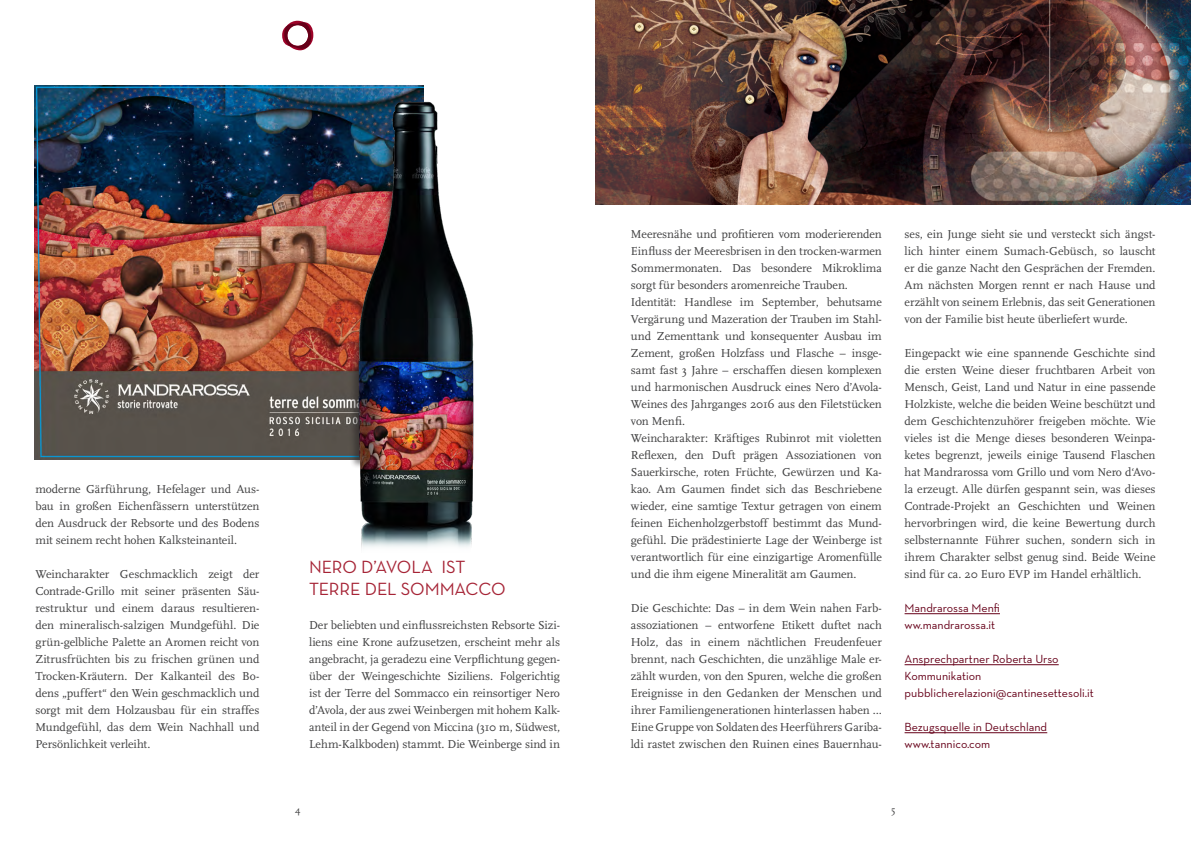
<style>
.page{position:relative;width:1191px;height:842px;background:#fff}
.page>*{position:absolute;margin:0;border:0;box-sizing:border-box;transform-origin:0 0}
.t1{font:18px/22px "Neutra Text";letter-spacing:-.01em;color:#a62436}
.t2{font:12px/17px "FF Scala";letter-spacing:-.005em;color:#3e3e3f;text-align:justify}
.t3{font:12px/17px "Neutra Text";color:#660019}
.t4{font:10px "FF Scala";color:#3e3e3f}
</style>
<div class="page">
<svg style="left:282px;top:21px;width:31px;height:29px"></svg>
<hr style="left:904px;top:613px;width:96px;height:1px;background:#660019">
<hr style="left:904px;top:664px;width:154px;height:1px;background:#660019">
<hr style="left:904px;top:732px;width:143px;height:1px;background:#660019">
<img style="left:35px;top:85px;width:319px;height:375px">
<div style="left:349px;top:134px;width:125px;height:335px;background:#231f20;opacity:.5"></div>
<img style="left:354px;top:85px;width:120px;height:463px">
<img style="left:595px;top:0;width:596px;height:204px">
<p class="t2" style="left:35px;top:481px;width:225px">moderne Gärführung, Hefelager und Aus&shy;bau in großen Eichenfässern unterstützen den Ausdruck der Rebsorte und des Bodens mit seinem recht hohen Kalksteinanteil.</p>
<p class="t2" style="left:35px;top:566px;width:225px">Weincharakter Geschmacklich zeigt der Contrade-Grillo mit seiner präsenten Säu&shy;restruktur und einem daraus resultieren&shy;den mineralisch-salzigen Mundgefühl. Die grün-gelbliche Palette an Aromen reicht von Zitrusfrüchten bis zu frischen grünen und Trocken-Kräutern. Der Kalkanteil des Bo&shy;dens „puffert“ den Wein geschmacklich und sorgt mit dem Holzausbau für ein straffes Mundgefühl, das dem Wein Nachhall und Persönlichkeit verleiht.</p>
<h1 class="t1" style="left:309px;top:556px;width:198px">NERO D’AVOLA IST<br>TERRE DEL SOMMACCO</h1>
<p class="t2" style="left:309px;top:617px;width:252px">Der beliebten und einflussreichsten Rebsorte Sizi&shy;liens eine Krone aufzusetzen, erscheint mehr als angebracht, ja geradezu eine Verpflichtung gegen&shy;über der Weingeschichte Siziliens. Folgerichtig ist der Terre del Sommacco ein reinsortiger Nero d’Avola, der aus zwei Weinbergen mit hohem Kalk&shy;anteil in der Gegend von Miccina (310 m, Südwest, Lehm-Kalkboden) stammt. Die Weinberge sind in</p>
<p class="t2" style="left:631px;top:226px;width:252px;text-align:left">Meeresnähe und profitieren vom moderierenden Einfluss der Meeresbrisen in den trocken-warmen Sommermonaten. Das besondere Mikroklima sorgt für besonders aromenreiche Trauben.<br>Identität: Handlese im September, behutsame Vergärung und Mazeration der Trauben im Stahl&shy;und Zementtank und konsequenter Ausbau im Zement, großen Holzfass und Flasche – insge&shy;samt fast 3 Jahre – erschaffen diesen komplexen und harmonischen Ausdruck eines Nero d’Avola-Weines des Jahrganges 2016 aus den Filetstücken von Menfi.<br>Weincharakter: Kräftiges Rubinrot mit violetten Reflexen, den Duft prägen Assoziationen von Sauerkirsche, roten Früchte, Gewürzen und Ka&shy;kao. Am Gaumen findet sich das Beschriebene wieder, eine samtige Textur getragen von einem feinen Eichenholzgerbstoff bestimmt das Mund&shy;gefühl. Die prädestinierte Lage der Weinberge ist verantwortlich für eine einzigartige Aromenfülle und die ihm eigene Mineralität am Gaumen.</p>
<p class="t2" style="left:631px;top:600px;width:252px">Die Geschichte: Das – in dem Wein nahen Farb&shy;assoziationen – entworfene Etikett duftet nach Holz, das in einem nächtlichen Freudenfeuer brennt, nach Geschichten, die unzählige Male er&shy;zählt wurden, von den Spuren, welche die großen Ereignisse in den Gedanken der Menschen und ihrer Familiengenerationen hinterlassen haben … Eine Gruppe von Soldaten des Heerführers Gariba&shy;ldi rastet zwischen den Ruinen eines Bauernhau-</p>
<p class="t2" style="left:904px;top:226px;width:252px">ses, ein Junge sieht sie und versteckt sich ängst&shy;lich hinter einem Sumach-Gebüsch, so lauscht er die ganze Nacht den Gesprächen der Fremden.<br>Am nächsten Morgen rennt er nach Hause und erzählt von seinem Erlebnis, das seit Generationen von der Familie bist heute überliefert wurde.</p>
<p class="t2" style="left:904px;top:345px;width:252px">Eingepackt wie eine spannende Geschichte sind die ersten Weine dieser fruchtbaren Arbeit von Mensch, Geist, Land und Natur in eine passende Holzkiste, welche die beiden Weine beschützt und dem Geschichtenzuhörer freigeben möchte. Wie vieles ist die Menge dieses besonderen Weinpa&shy;ketes begrenzt, jeweils einige Tausend Flaschen hat Mandrarossa vom Grillo und vom Nero d‘Avo&shy;la erzeugt. Alle dürfen gespannt sein, was dieses Contrade-Projekt an Geschichten und Weinen hervorbringen wird, die keine Bewertung durch selbsternannte Führer suchen, sondern sich in ihrem Charakter selbst genug sind. Beide Weine sind für ca. 20 Euro EVP im Handel erhältlich.</p>
<p class="t3" style="left:904px;top:599px;width:97px">Mandrarossa Menfi ww.mandrarossa.it</p>
<p class="t3" style="left:904px;top:650px;width:191px">Ansprechpartner Roberta Urso<br>Kommunikation pubblicherelazioni@cantinesettesoli.it</p>
<p class="t3" style="left:904px;top:718px;width:144px">Bezugsquelle in Deutschland www.tannico.com</p>
<p class="t4" style="left:295px;top:804px;width:7px">4</p>
<p class="t4" style="left:891px;top:804px;width:6px">5</p>
</div>
